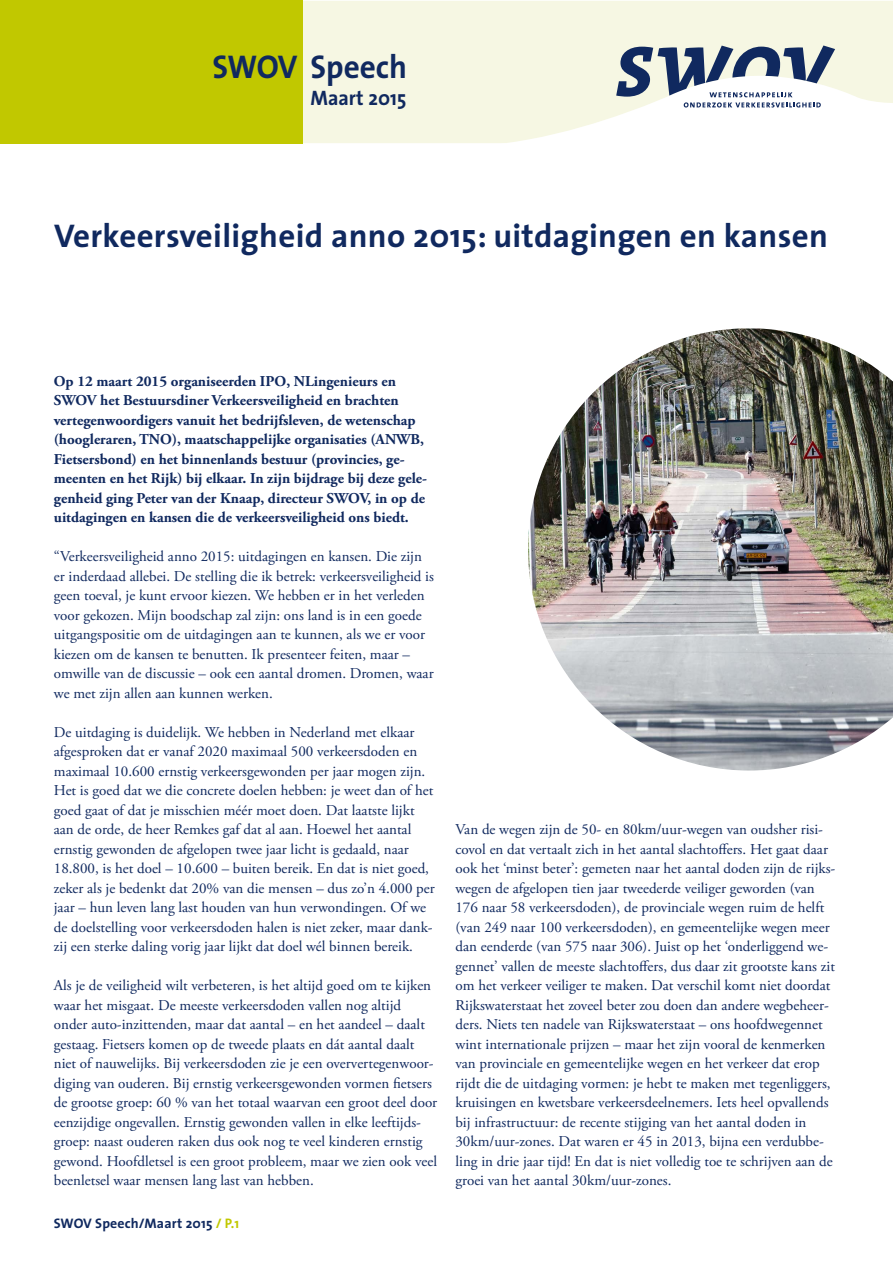
<style>
.page{position:relative;width:893px;height:1263px;background:#fff}
.page>*{position:absolute;margin:0;border:0;box-sizing:border-box;transform-origin:0 0}
.t1{font:700 33px "The Sans";letter-spacing:.01em;color:#10295f}
.t2{font:700 33px "The Sans";letter-spacing:.01em;color:#10295f;scale:.95 1}
.t3{font:700 21px "The Sans";color:#10295f;scale:.95 1}
.t4{font:15px/19.5px "Adobe Garamond Pro";color:#10295f}
.t5{font:700 15px/19.5px "Adobe Garamond Pro";color:#10295f}
.t6{font:700 13.8px "The Sans";letter-spacing:.01em;color:#10295f}
.s1{color:#c1c800}
</style>
<div class="page">
<svg style="left:303px;top:1px;width:590px;height:142px"></svg>
<div style="left:0;top:0;width:303px;height:144px;background:#c1c800"></div>
<img style="left:528px;top:328px;width:365px;height:442px">
<h1 class="t2" style="left:213px;top:39px;width:206px">SWOV Speech</h1>
<h2 class="t3" style="left:310px;top:80px;width:102px">Maart 2015</h2>
<h1 class="t1" style="left:54px;top:208px;width:775px">Verkeersveiligheid anno 2015: uitdagingen en kansen</h1>
<p class="t5" style="left:54px;top:371px;width:375px">Op 12 maart 2015 organiseerden IPO, NLingenieurs en SWOV het Bestuursdiner Verkeersveiligheid en brachten vertegenwoordigers vanuit het bedrijfsleven, de wetenschap (hoogleraren, TNO), maatschappelijke organisaties (ANWB, Fietsersbond) en het binnenlands bestuur (provincies, ge&shy;meenten en het Rijk) bij elkaar. In zijn bijdrage bij deze gele&shy;genheid ging Peter van der Knaap, directeur SWOV, in op de uitdagingen en kansen die de verkeersveiligheid ons biedt.</p>
<p class="t4" style="left:54px;top:547px;width:382px">“Verkeersveiligheid anno 2015: uitdagingen en kansen. Die zijn er inderdaad allebei. De stelling die ik betrek: verkeersveiligheid is geen toeval, je kunt ervoor kiezen. We hebben er in het verleden voor gekozen. Mijn boodschap zal zijn: ons land is in een goede uitgangspositie om de uitdagingen aan te kunnen, als we er voor kiezen om de kansen te benutten. Ik presenteer feiten, maar – omwille van de discussie – ook een aantal dromen. Dromen, waar we met zijn allen aan kunnen werken.</p>
<p class="t4" style="left:54px;top:723px;width:382px">De uitdaging is duidelijk. We hebben in Nederland met elkaar afgesproken dat er vanaf 2020 maximaal 500 verkeersdoden en maximaal 10.600 ernstig verkeersgewonden per jaar mogen zijn.<br>Het is goed dat we die concrete doelen hebben: je weet dan of het goed gaat of dat je misschien méér moet doen. Dat laatste lijkt aan de orde, de heer Remkes gaf dat al aan. Hoewel het aantal ernstig gewonden de afgelopen twee jaar licht is gedaald, naar 18.800, is het doel – 10.600 – buiten bereik. En dat is niet goed, zeker als je bedenkt dat 20% van die mensen – dus zo’n 4.000 per jaar – hun leven lang last houden van hun verwondingen. Of we de doelstelling voor verkeersdoden halen is niet zeker, maar dank&shy;zij een sterke daling vorig jaar lijkt dat doel wél binnen bereik.</p>
<p class="t4" style="left:54px;top:976px;width:385px">Als je de veiligheid wilt verbeteren, is het altijd goed om te kijken waar het misgaat. De meeste verkeersdoden vallen nog altijd onder auto-inzittenden, maar dat aantal – en het aandeel – daalt gestaag. Fietsers komen op de tweede plaats en dát aantal daalt niet of nauwelijks. Bij verkeersdoden zie je een oververtegenwoor&shy;diging van ouderen. Bij ernstig verkeersgewonden vormen fietsers de grootse groep: 60 % van het totaal waarvan een groot deel door eenzijdige ongevallen. Ernstig gewonden vallen in elke leeftijds&shy;groep: naast ouderen raken dus ook nog te veel kinderen ernstig gewond. Hoofdletsel is een groot probleem, maar we zien ook veel beenletsel waar mensen lang last van hebben.</p>
<p class="t6" style="left:54px;top:1212px;width:187px">SWOV Speech/Maart 2015 <span class="s1">/ P.1</span></p>
<p class="t4" style="left:455px;top:820px;width:381px">Van de wegen zijn de 50- en 80km/uur-wegen van oudsher risi&shy;covol en dat vertaalt zich in het aantal slachtoffers. Het gaat daar ook het ‘minst beter’: gemeten naar het aantal doden zijn de rijks&shy;wegen de afgelopen tien jaar tweederde veiliger geworden (van 176 naar 58 verkeersdoden), de provinciale wegen ruim de helft (van 249 naar 100 verkeersdoden), en gemeentelijke wegen meer dan eenderde (van 575 naar 306). Juist op het ‘onderliggend we&shy;gennet’ vallen de meeste slachtoffers, dus daar zit grootste kans zit om het verkeer veiliger te maken. Dat verschil komt niet doordat Rijkswaterstaat het zoveel beter zou doen dan andere wegbeheer&shy;ders. Niets ten nadele van Rijkswaterstaat – ons hoofdwegennet wint internationale prijzen – maar het zijn vooral de kenmerken van provinciale en gemeentelijke wegen en het verkeer dat erop rijdt die de uitdaging vormen: je hebt te maken met tegenliggers, kruisingen en kwetsbare verkeersdeelnemers. Iets heel opvallends bij infrastructuur: de recente stijging van het aantal doden in 30km/uur-zones. Dat waren er 45 in 2013, bijna een verdubbe&shy;ling in drie jaar tijd! En dat is niet volledig toe te schrijven aan de groei van het aantal 30km/uur-zones.</p>
</div>
